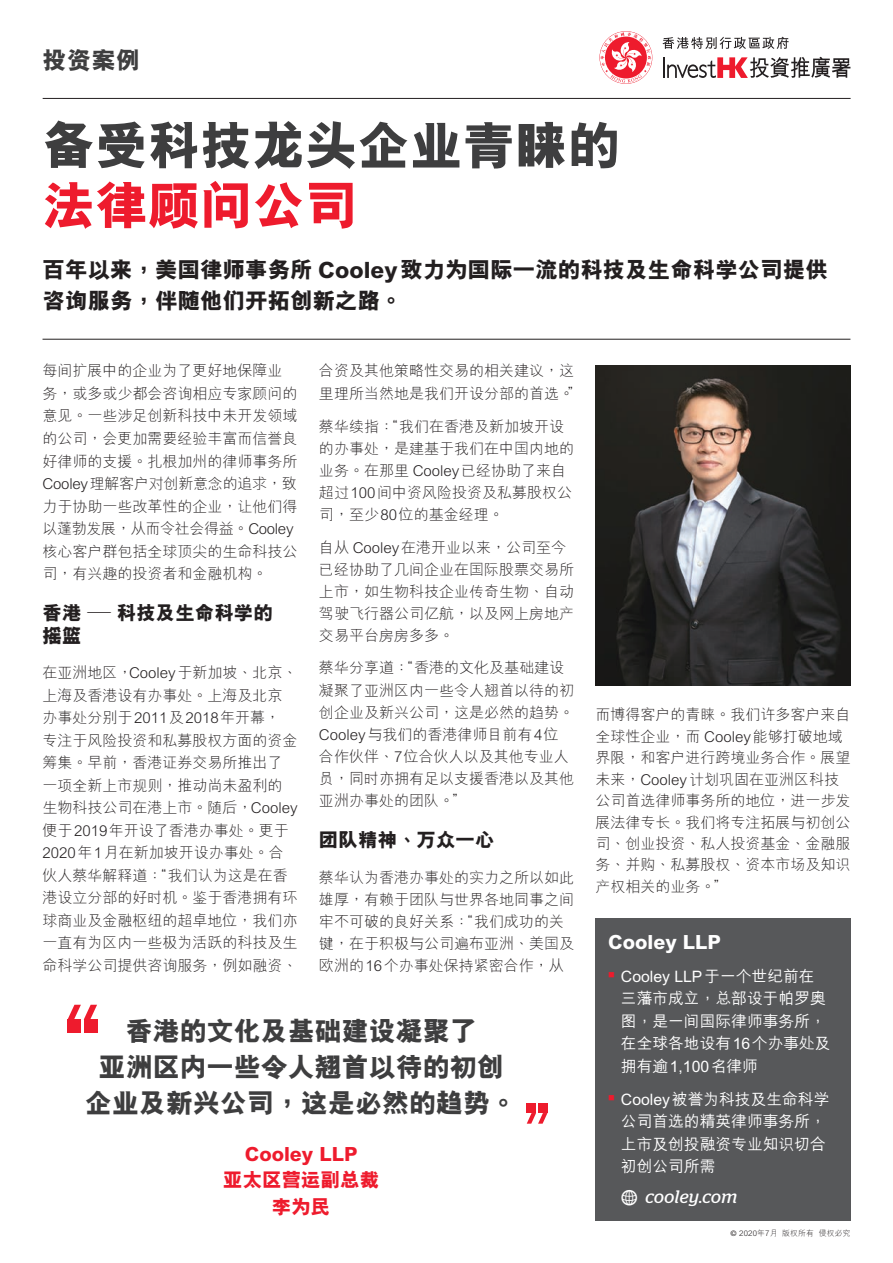
<style>
.page{position:relative;width:893px;height:1263px;background:#fff}
.page>*{position:absolute;margin:0;border:0;box-sizing:border-box;transform-origin:0 0}
.t1{font:800 52.5px "M Hei HKS";color:#3e3e3f}
.t2{font:800 52.5px "M Hei HKS";color:#ee1b2d}
.t3{font:800 27px/36px "M Hei HKS";color:#3e3e3f;text-align:center}
.t4{font:800 24px "M Hei HKS";color:#3e3e3f}
.t5{font:800 22.5px/31.5px "M Hei HKS";color:#231f20}
.t6{font:800 19.5px/22.5px "M Hei HKS";color:#231f20}
.t7{font:800 19.5px/26.7px "M Hei HKS";color:#ee1b2d;text-align:center}
.t8{font:800 19.5px "M Hei HKS";color:#fff}
.t9{font:italic 18px "Stag";letter-spacing:.025em;color:#fff}
.t10{font:500 15.75px/22.5px "M Hei HKS";color:#fff}
.t11{font:300 15px/22.5px "M Hei HKS";color:#231f20}
.t12{font:300 7.8px "M Hei HKS";letter-spacing:.02em;color:#231f20}
.s1{font-family:"Modern Pictograms";font-style:normal;font-size:24px}
.s2{font-family:"Frutiger"}
</style>
<div class="page">
<svg style="left:662px;top:37px;width:127px;height:12px"></svg>
<svg style="left:600px;top:32px;width:51px;height:51px"></svg>
<hr style="left:663px;top:57px;width:2px;height:21px;background:#231f20">
<svg style="left:667px;top:57px;width:183px;height:21px"></svg>
<hr style="left:43px;top:98px;width:808px;height:1px;background:#231f20">
<hr style="left:43px;top:339px;width:807px;height:1px;background:#231f20">
<div style="left:538px;top:1103px;width:9px;height:10px;background:#ee1b2d"></div>
<div style="left:527px;top:1103px;width:9px;height:10px;background:#ee1b2d"></div>
<svg style="left:527px;top:1113px;width:20px;height:11px"></svg>
<div style="left:68px;top:1019px;width:13px;height:14px;background:#ee1b2d"></div>
<div style="left:84px;top:1019px;width:13px;height:14px;background:#ee1b2d"></div>
<svg style="left:68px;top:1005px;width:29px;height:14px"></svg>
<div style="left:595px;top:918px;width:256px;height:302px;background:#57585a"></div>
<img style="left:595px;top:366px;width:255px;height:319px">
<h3 class="t4" style="left:43px;top:44px;width:99px">投資案例</h3>
<h1 class="t1" style="left:43px;top:110px;width:579px">備受科技龍頭企業青睞的</h1>
<h1 class="t2" style="left:43px;top:170px;width:316px">法律顧問公司</h1>
<h3 class="t5" style="left:43px;top:254px;width:787px">百年以來，美國律師事務所 Cooley致力為國際一流的科技及生命科學公司提供咨詢服務，伴隨他們開拓創新之路。</h3>
<p class="t11" style="left:43px;top:359px;width:256px">每間擴展中的企業為了更好地保障業務，或多或少都會咨詢相應專家顧問的意見。一些涉足創新科技中未開發領域的公司，會更加需要經驗豐富而信譽良好律師的支援。紮根加州的律師事務所<br>Cooley理解客戶對創新意念的追求，致力於協助一些改革性的企業，讓他們得以蓬勃發展，從而令社會得益。Cooley核心客戶群包括全球頂尖的生命科技公司，有興趣的投資者和金融機構。</p>
<h3 class="t6" style="left:43px;top:602px;width:232px">香港 ─ 科技及生命科學的搖籃</h3>
<p class="t11" style="left:43px;top:661px;width:257px">在亞洲地區，Cooley於新加坡、北京、上海及香港設有辦事處。上海及北京辦事處分別於2011及2018年開幕，專注於風險投資和私募股權方面的資金籌集。早前，香港證券交易所推出了一項全新上市規則，推動尚未盈利的生物科技公司在港上市。隨後，Cooley便於2019年開設了香港辦事處。更於<br>2020年1月在新加坡開設辦事處。合伙人蔡華解釋道：“我們認為這是在香港設立分部的好時機。鑑於香港擁有環球商業及金融樞紐的超卓地位，我們亦一直有為區內一些極為活躍的科技及生命科學公司提供咨詢服務，例如融資、</p>
<p class="t11" style="left:319px;top:359px;width:264px">合資及其他策略性交易的相關建議，這裡理所當然地是我們開設分部的首選。”</p>
<p class="t11" style="left:319px;top:415px;width:256px;line-height:22px">蔡華續指：“我們在香港及新加坡開設的辦事處，是建基於我們在中國內地的業務。在那裡 Cooley已經協助了來自超過100間中資風險投資及私募股權公司，至少80位的基金經理。</p>
<p class="t11" style="left:319px;top:535px;width:256px;line-height:22px">自從 Cooley在港開業以來，公司至今已經協助了幾間企業在國際股票交易所上市，如生物科技企業傳奇生物、自動駕駛飛行器公司億航，以及網上房地產交易平台房房多多。</p>
<p class="t11" style="left:319px;top:656px;width:256px;line-height:22px">蔡華分享道：“香港的文化及基礎建設凝聚了亞洲區內一些令人翹首以待的初創企業及新興公司，這是必然的趨勢。<br>Cooley與我們的香港律師目前有4位合作伙伴、7位合伙人以及其他專業人員，同時亦擁有足以支援香港以及其他亞洲辦事處的團隊。”</p>
<h3 class="t6" style="left:319px;top:829px;width:177px">團隊精神、萬眾一心</h3>
<p class="t11" style="left:319px;top:865px;width:256px;line-height:22px">蔡華認為香港辦事處的實力之所以如此雄厚，有賴於團隊與世界各地同事之間牢不可破的良好關係：“我們成功的關鍵，在於積極與公司遍佈亞洲、美國及歐洲的16個辦事處保持緊密合作，從</p>
<h2 class="t3" style="left:85px;top:1013px;width:434px">香港的文化及基礎建設凝聚了<br>亞洲區內一些令人翹首以待的初創企業及新興公司，這是必然的趨勢。</h2>
<h3 class="t7" style="left:223px;top:1140px;width:157px">Cooley LLP<br>亞太區營運副總裁李為民</h3>
<p class="t11" style="left:595px;top:703px;width:256px;line-height:21.5px">而博得客戶的青睞。我們許多客戶來自全球性企業，而 Cooley能夠打破地域界限，和客戶進行跨境業務合作。展望未來，Cooley計劃鞏固在亞洲區科技公司首選律師事務所的地位，進一步發展法律專長。我們將專注拓展與初創公司、創業投資、私人投資基金、金融服務、併購、私募股權、資本市場及知識產權相關的業務。”</p>
<h3 class="t8" style="left:608px;top:929px;width:115px">Cooley LLP</h3>
<p class="t10" style="left:621px;top:963px;width:211px;text-indent:-13px"><sup>■</sup> Cooley LLP於一個世紀前在三藩市成立，總部設於帕羅奧圖，是一間國際律師事務所，在全球各地設有16個辦事處及擁有逾1,100名律師</p>
<p class="t10" style="left:621px;top:1087px;width:210px;text-indent:-13px"><sup>■</sup> Cooley被譽為科技及生命科學公司首選的精英律師事務所，上市及創投融資專業知識切合初創公司所需</p>
<p class="t9" style="left:620px;top:1187px;width:118px"><span class="s1">w</span> cooley.com</p>
<p class="t12" style="left:731px;top:1227px;width:121px"><span class="s2">©</span> 2020年7月 版權所有 侵權必究</p>
</div>
